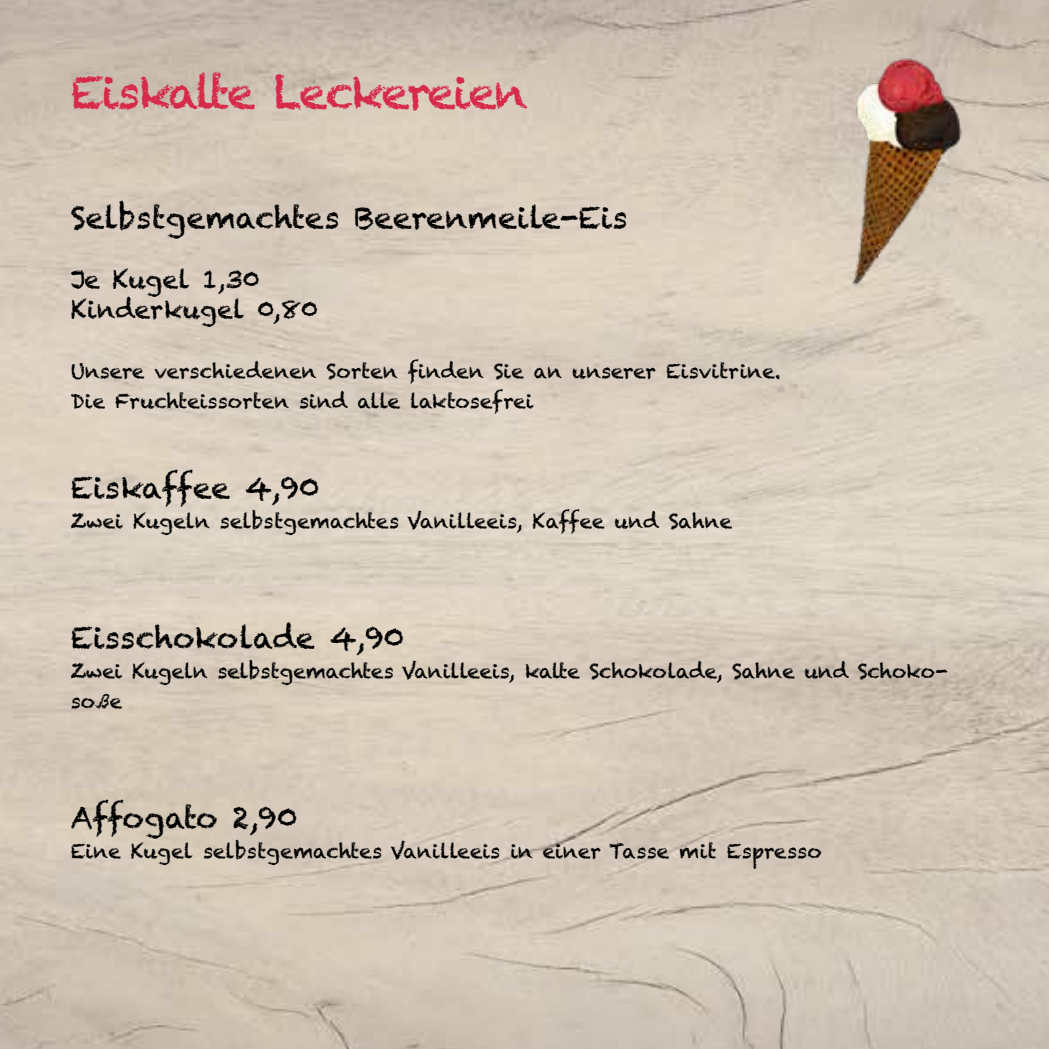
<style>
.page{position:relative;width:1049px;height:1049px;background:#fff}
.page>*{position:absolute;margin:0;border:0;box-sizing:border-box;transform-origin:0 0}
.t1{font:45px "Chalkduster";letter-spacing:-.055em;color:#d7294a}
.t2{font:30px "Chalkduster";color:#000}
.t3{font:30px "Chalkduster";letter-spacing:-.025em;color:#000}
.t4{font:25px/30px "Chalkduster";color:#000}
.t5{font:20px/30px "Chalkduster";color:#000}
</style>
<div class="page">
<img style="left:0;top:0;width:1049px;height:1049px">
<img style="left:800px;top:27px;width:203px;height:287px">
<h1 class="t1" style="left:71px;top:66px;width:459px">Eiskalte Leckereien</h1>
<h2 class="t2" style="left:71px;top:200px;width:558px">Selbstgemachtes Beerenmeile-Eis</h2>
<p class="t4" style="left:71px;top:264px;width:249px">Je Kugel 1,30<br>Kinderkugel 0,80</p>
<p class="t5" style="left:71px;top:356px;width:712px">Unsere verschiedenen Sorten finden Sie an unserer Eisvitrine.<br>Die Fruchteissorten sind alle laktosefrei</p>
<h2 class="t2" style="left:71px;top:470px;width:250px">Eiskaffee 4,90</h2>
<p class="t5" style="left:71px;top:506px;width:663px">Zwei Kugeln selbstgemachtes Vanilleeis, Kaffee und Sahne</p>
<h2 class="t2" style="left:71px;top:620px;width:335px">Eisschokolade 4,90</h2>
<p class="t5" style="left:71px;top:656px;width:878px">Zwei Kugeln selbstgemachtes Vanilleeis, kalte Schokolade, Sahne und Schoko&shy;soße</p>
<h2 class="t3" style="left:71px;top:800px;width:228px">Affogato 2,90</h2>
<p class="t5" style="left:71px;top:836px;width:752px">Eine Kugel selbstgemachtes Vanilleeis in einer Tasse mit Espresso</p>
</div>
